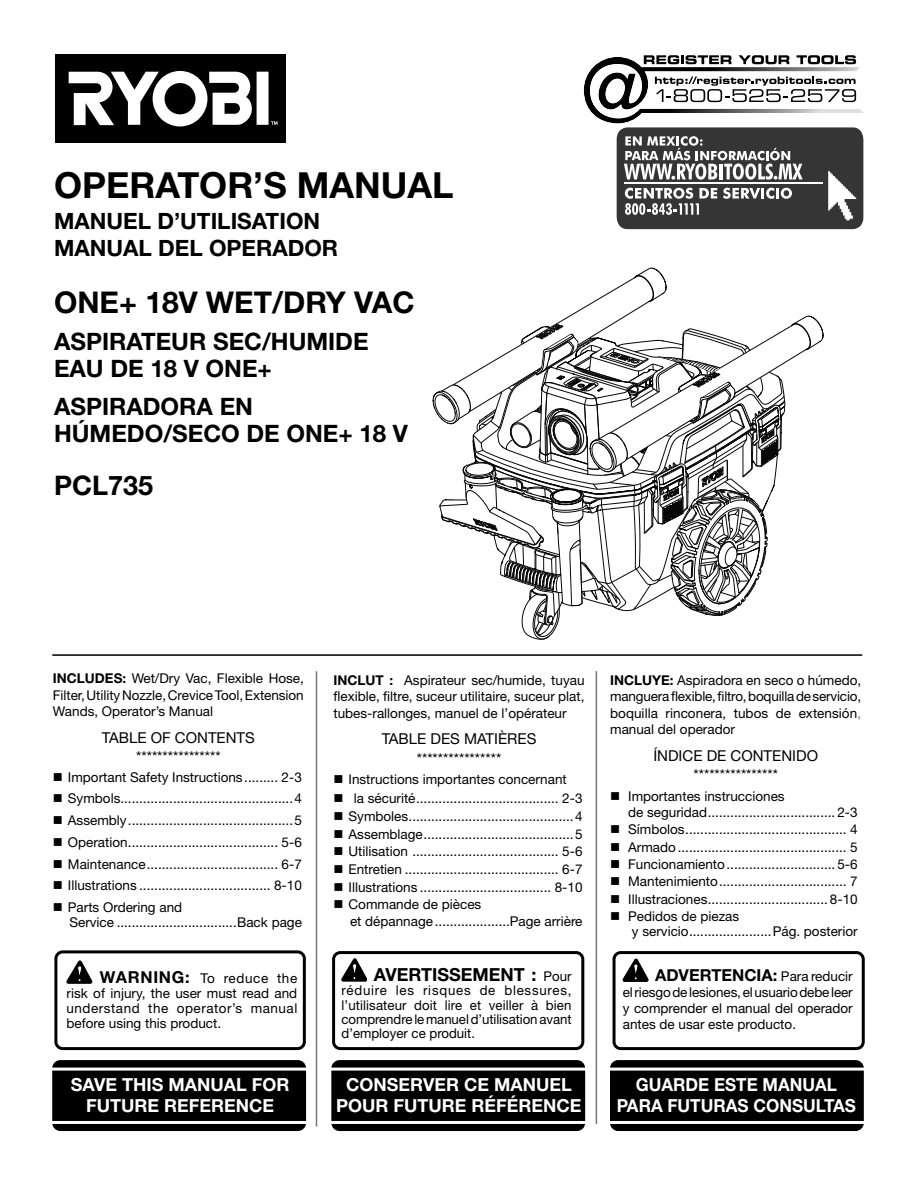
<style>
.page{position:relative;width:918px;height:1188px;background:#fff}
.page>*{position:absolute;margin:0;border:0;box-sizing:border-box;transform-origin:0 0}
.Heading_2{font:700 36px "Helvetica Neue LT Std";color:#000}
.Heading_2-2{font:700 30px "Helvetica Neue LT Std";color:#000}
.Heading_2-3{font:700 27px "Helvetica Neue LT Std";color:#000}
.Heading_2-4{font:700 24px/27px "Helvetica Neue LT Std";color:#000}
.Heading_2-5{font:700 22.5px "Helvetica Neue LT Std";color:#000}
.HEADING{font:700 18px/21px "Helvetica Neue LT Std";color:#fff;text-align:center}
.HEADING-2{font:700 18px/21px "Helvetica Neue LT Std";color:#fff;text-align:center;scale:.95 1}
.Body_text{font:700 18px "Helvetica Neue LT Std";color:#000}
.Body_text-2{font:700 16.5px "Helvetica Neue LT Std";color:#000}
.t1{font:15px "Helvetica Neue LT Std";color:#000}
.Body_text-3{font:13.5px/16.5px "Helvetica Neue LT Std";color:#000;text-align:justify}
.s1{font-weight:700}
.s2{font-weight:700;font-size:16.5px}
.s3{font-weight:400;font-size:13.5px}
.s4{color:#727272}
</style>
<div class="page">
<div style="left:55px;top:54px;width:231px;height:88px;background:#000"></div>
<div style="left:257px;top:72px;width:12px;height:53px;background:#fff"></div>
<svg style="left:69px;top:71px;width:183px;height:55px"></svg>
<svg style="left:271px;top:121px;width:7px;height:4px"></svg>
<div style="left:333px;top:1062px;width:251px;height:68px;background:#000;border-radius:7px"></div>
<div style="left:331px;top:1060px;width:254px;height:71px;border:3px solid #000;border-radius:7px"></div>
<div style="left:54px;top:1062px;width:251px;height:68px;background:#000;border-radius:7px"></div>
<div style="left:52px;top:1060px;width:254px;height:71px;border:3px solid #000;border-radius:7px"></div>
<div style="left:612px;top:1062px;width:250px;height:68px;background:#000;border-radius:7px"></div>
<div style="left:610px;top:1060px;width:254px;height:71px;border:3px solid #000;border-radius:7px"></div>
<hr style="left:38px;top:1121px;width:864px;height:3px;background:#fff">
<hr style="left:39px;top:1068px;width:861px;height:3px;background:#fff">
<div style="left:54px;top:950px;width:252px;height:100px;border:3px solid #000;border-radius:7px"></div>
<svg style="left:67px;top:961px;width:25px;height:22px"></svg>
<div style="left:613px;top:951px;width:252px;height:99px;border:3px solid #000;border-radius:7px"></div>
<div style="left:332px;top:951px;width:252px;height:99px;border:3px solid #000;border-radius:7px"></div>
<svg style="left:623px;top:959px;width:25px;height:22px"></svg>
<svg style="left:342px;top:959px;width:25px;height:22px"></svg>
<hr style="left:316px;top:671px;width:1px;height:455px;background:#767676">
<hr style="left:596px;top:671px;width:1px;height:453px;background:#767676">
<hr style="left:52px;top:654px;width:810px;height:2px;background:#000">
<svg style="left:431px;top:55px;width:433px;height:705px"></svg>
<p class="Heading_2" style="left:54px;top:163px;width:401px">OPERATOR’S MANUAL</p>
<p class="Heading_2-5" style="left:54px;top:207px;width:268px">MANUEL D’UTILISATION</p>
<p class="Heading_2-5" style="left:54px;top:234px;width:286px">MANUAL DEL OPERADOR</p>
<p class="Heading_2-2" style="left:54px;top:283px;width:362px">ONE+ 18V WET/DRY VAC</p>
<p class="Heading_2-4" style="left:54px;top:328px;width:316px">ASPIRATEUR SEC/HUMIDE<br>EAU DE 18 V ONE+</p>
<p class="Heading_2-4" style="left:54px;top:392px;width:356px">ASPIRADORA EN<br>HÚMEDO/SECO DE ONE+ 18 V</p>
<p class="Heading_2-3" style="left:54px;top:469px;width:101px">PCL735</p>
<p class="Body_text-3" style="left:53px;top:670px;width:253px"><span class="s1">INCLUDES:</span> Wet/Dry Vac, Flexible Hose, Filter, Utility Nozzle, Crevice Tool, Extension Wands, Operator’s Manual</p>
<p class="t1" style="left:102px;top:728px;width:155px">TABLE OF CONTENTS</p>
<p class="t1" style="left:136px;top:747px;width:86px">****************</p>
<p class="Body_text-3" style="left:68px;top:768px;width:236px">Important Safety Instructions......... 2-3</p>
<p class="Body_text-3" style="left:68px;top:790px;width:236px">Symbols..............................................4</p>
<p class="Body_text-3" style="left:68px;top:812px;width:236px">Assembly............................................5</p>
<p class="Body_text-3" style="left:68px;top:833px;width:236px">Operation........................................ 5-6</p>
<p class="Body_text-3" style="left:68px;top:855px;width:236px">Maintenance................................... 6-7</p>
<p class="Body_text-3" style="left:68px;top:877px;width:236px">Illustrations ................................... 8-10</p>
<p class="Body_text-3" style="left:68px;top:899px;width:236px;line-height:15px">Parts Ordering and<br>Service ................................Back page</p>
<p class="Body_text-3" style="left:67px;top:971px;width:232px;line-height:15px;text-indent:33px"><span class="s2">WARNING:</span> To reduce the risk of injury, the user must read and understand the operator’s manual before using this product.</p>
<p class="HEADING" style="left:71px;top:1074px;width:220px">SAVE THIS MANUAL FOR<br>FUTURE REFERENCE</p>
<p class="Body_text-3" style="left:334px;top:671px;width:253px"><span class="s1">INCLUT :</span> Aspirateur sec/humide, tuyau flexible, filtre, suceur utilitaire, suceur plat, tubes-rallonges, manuel de l’opérateur</p>
<p class="t1" style="left:382px;top:729px;width:156px">TABLE DES MATIÈRES</p>
<p class="t1" style="left:417px;top:749px;width:86px">****************</p>
<p class="Body_text-3" style="left:349px;top:771px;width:220px">Instructions importantes concernant</p>
<p class="Body_text-3" style="left:354px;top:790px;width:230px">la sécurité...................................... 2-3</p>
<p class="Body_text-3" style="left:349px;top:807px;width:236px">Symboles............................................4</p>
<p class="Body_text-3" style="left:349px;top:825px;width:236px">Assemblage........................................5</p>
<p class="Body_text-3" style="left:349px;top:843px;width:236px">Utilisation ....................................... 5-6</p>
<p class="Body_text-3" style="left:349px;top:861px;width:236px">Entretien ......................................... 6-7</p>
<p class="Body_text-3" style="left:349px;top:878px;width:236px">Illustrations ................................... 8-10</p>
<p class="Body_text-3" style="left:349px;top:896px;width:236px">Commande de pièces<br>et dépannage....................Page arrière</p>
<p class="Body_text" style="left:374px;top:964px;width:199px">AVERTISSEMENT : <span class="s3">Pour</span></p>
<p class="Body_text-3" style="left:342px;top:983px;width:232px;line-height:14.2px">réduire les risques de blessures, l’utilisateur doit lire et veiller à bien comprendre le manuel d’utilisation avant d’employer ce produit.</p>
<p class="HEADING" style="left:336px;top:1074px;width:247px">CONSERVER CE MANUEL<br>POUR FUTURE RÉFÉRENCE</p>
<p class="Body_text-3" style="left:610px;top:671px;width:253px"><span class="s1">INCLUYE:</span> Aspiradora en seco o húmedo, manguera flexible, filtro, boquilla de servicio, boquilla rinconera, tubos de extensión<span class="s4">, </span>manual del operador</p>
<p class="t1" style="left:653px;top:746px;width:166px">ÍNDICE DE CONTENIDO</p>
<p class="t1" style="left:693px;top:765px;width:86px">****************</p>
<p class="Body_text-3" style="left:628px;top:788px;width:231px">Importantes instrucciones<br>de seguridad.................................. 2-3</p>
<p class="Body_text-3" style="left:628px;top:821px;width:231px">Símbolos........................................... 4</p>
<p class="Body_text-3" style="left:628px;top:838px;width:231px">Armado............................................. 5</p>
<p class="Body_text-3" style="left:628px;top:856px;width:231px">Funcionamiento............................. 5-6</p>
<p class="Body_text-3" style="left:628px;top:873px;width:231px">Mantenimiento.................................. 7</p>
<p class="Body_text-3" style="left:628px;top:890px;width:231px">Illustraciones................................ 8-10</p>
<p class="Body_text-3" style="left:628px;top:909px;width:231px;line-height:15px">Pedidos de piezas<br>y servicio......................Pág. posterior</p>
<p class="Body_text-2" style="left:655px;top:965px;width:199px">ADVERTENCIA: <span class="s3">Para reducir</span></p>
<p class="Body_text-3" style="left:623px;top:984px;width:231px;line-height:15.8px">el riesgo de lesiones, el usuario debe leer y comprender el manual del operador antes de usar este producto.</p>
<p class="HEADING-2" style="left:617px;top:1074px;width:253px">GUARDE ESTE MANUAL<br>PARA FUTURAS CONSULTAS</p>
</div>
